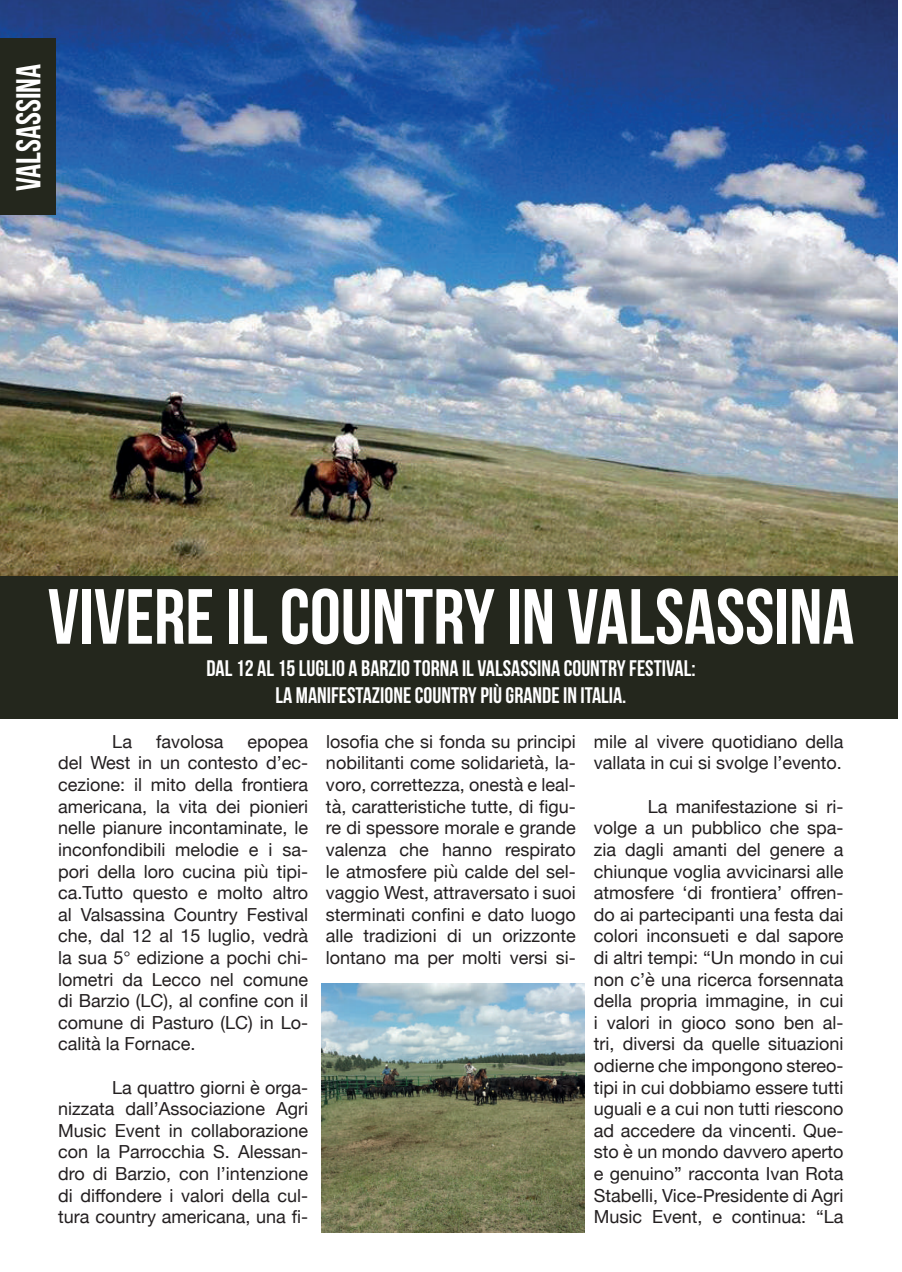
<style>
.page{position:relative;width:902px;height:1272px;background:#fff}
.page>*{position:absolute;margin:0;border:0;box-sizing:border-box;transform-origin:0 0}
.t1{font:78px "Bebas Neue";color:#fff}
.t2{font:34.5px "Bebas Neue";color:#fff}
.t3{font:22.5px/27px "Bebas Neue";color:#fff;text-align:center}
.t4{font:18px/21.6px "Helvetica Neue";color:#231f20;text-align:justify}
</style>
<div class="page">
<img style="left:0;top:0;width:897px;height:576px">
<div style="left:0;top:576px;width:897px;height:143px;background:#24271d"></div>
<div style="left:0;top:38px;width:55px;height:177px;background:#24271d"></div>
<img style="left:321px;top:983px;width:263px;height:249px">
<h2 class="t2" style="left:10px;top:191px;width:128px;rotate:-90deg">VALSASSINA</h2>
<h1 class="t1" style="left:48px;top:573px;width:807px">VIVERE IL COUNTRY IN VALSASSINA</h1>
<p class="t3" style="left:206px;top:654px;width:490px">DAL 12 AL 15 LUGLIO A BARZIO TORNA IL VALSASSINA COUNTRY FESTIVAL:<br>LA MANIFESTAZIONE COUNTRY PIÙ GRANDE IN ITALIA.</p>
<p class="t4" style="left:112px;top:731px;width:21px">La</p>
<p class="t4" style="left:156px;top:731px;width:69px">favolosa</p>
<p class="t4" style="left:58px;top:731px;width:251px;text-indent:189px">epopea del West in un contesto d’ec&shy;cezione: il mito della frontiera americana, la vita dei pionieri nelle pianure incontaminate, le inconfondibili melodie e i sa&shy;pori della loro cucina più tipi&shy;ca.Tutto questo e molto altro al Valsassina Country Festival che, dal 12 al 15 luglio, vedrà la sua 5° edizione a pochi chi&shy;lometri da Lecco nel comune di Barzio (LC), al confine con il comune di Pasturo (LC) in Lo&shy;calità la Fornace.</p>
<p class="t4" style="left:58px;top:1077px;width:251px;text-indent:54px">La quattro giorni è orga&shy;nizzata dall’Associazione Agri Music Event in collaborazione con la Parrocchia S. Alessan&shy;dro di Barzio, con l’intenzione di diffondere i valori della cul&shy;tura country americana, una fi-</p>
<p class="t4" style="left:326px;top:731px;width:251px">losofia che si fonda su principi nobilitanti come solidarietà, la&shy;voro, correttezza, onestà e leal&shy;tà, caratteristiche tutte, di figu&shy;re di spessore morale e grande valenza che hanno respirato le atmosfere più calde del sel&shy;vaggio West, attraversato i suoi sterminati confini e dato luogo alle tradizioni di un orizzonte lontano ma per molti versi si-</p>
<p class="t4" style="left:593px;top:731px;width:251px">mile al vivere quotidiano della vallata in cui si svolge l’evento.</p>
<p class="t4" style="left:593px;top:796px;width:251px;text-indent:54px">La manifestazione si ri&shy;volge a un pubblico che spa&shy;zia dagli amanti del genere a chiunque voglia avvicinarsi alle atmosfere ‘di frontiera’ offren&shy;do ai partecipanti una festa dai colori inconsueti e dal sapore di altri tempi: “Un mondo in cui non c’è una ricerca forsennata della propria immagine, in cui i valori in gioco sono ben al&shy;tri, diversi da quelle situazioni odierne che impongono stereo&shy;tipi in cui dobbiamo essere tutti uguali e a cui non tutti riescono ad accedere da vincenti. Que&shy;sto è un mondo davvero aperto e genuino” racconta Ivan Rota Stabelli, Vice-Presidente di Agri Music Event, e continua: “La</p>
</div>
